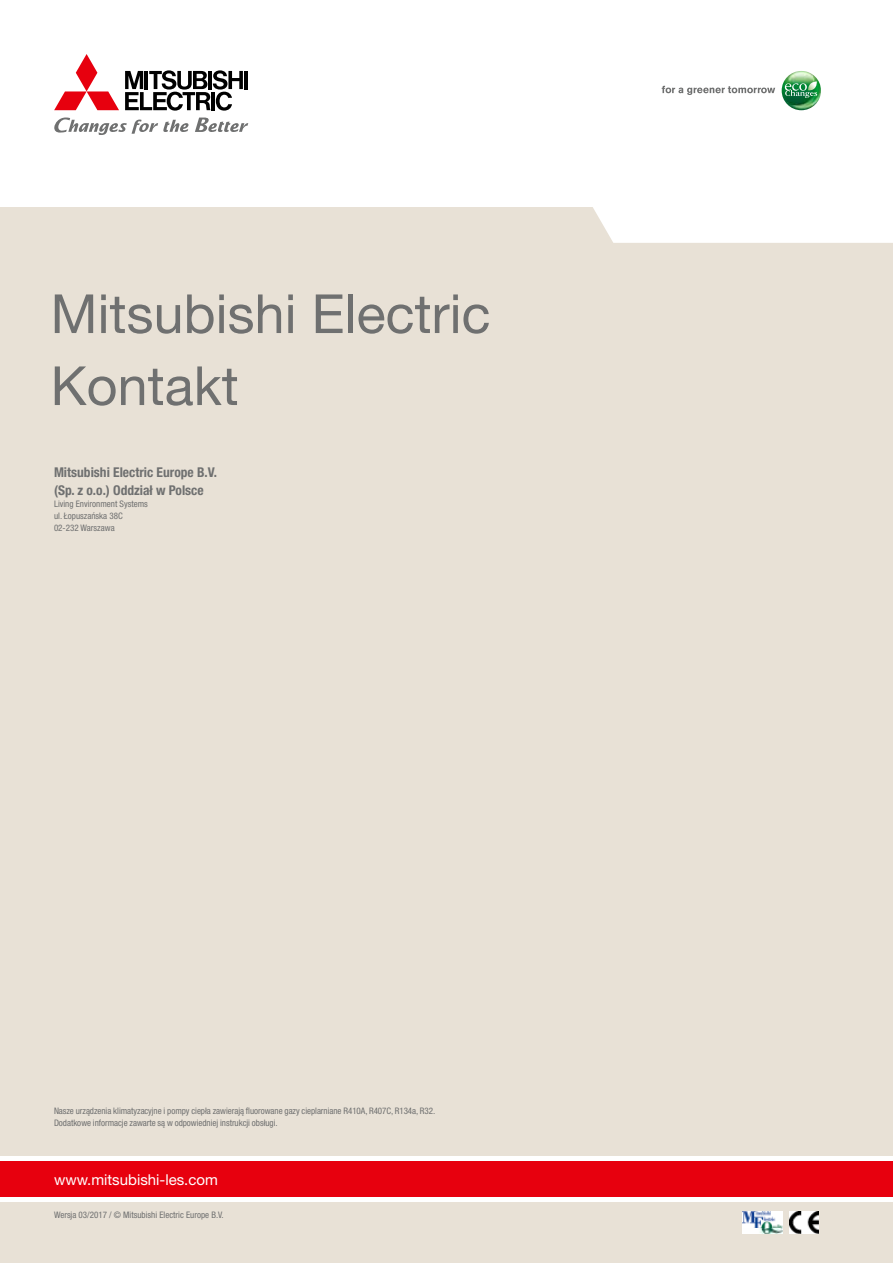
<style>
.page{position:relative;width:893px;height:1263px;background:#fff}
.page>*{position:absolute;margin:0;border:0;box-sizing:border-box;transform-origin:0 0}
.t1{font:54px/72px "Helvetica Neue LT Pro";color:#6f7070}
.t2{font:15px "Helvetica Neue LT Pro";color:#fff}
.t3{font:700 condensed 13.5px/18px "Helvetica Neue LT Pro";color:#6f7070}
.t4{font:700 13.5px "Helvetica Neue LT Pro";color:#fff}
.t5{font:condensed 9px/12px "Helvetica Neue LT Pro";letter-spacing:-.005em;color:#6f7070}
</style>
<div class="page">
<div style="left:0;top:207px;width:893px;height:1056px;background:#e8e1d6"></div>
<div style="left:0;top:1161px;width:893px;height:36px;background:#e7000e"></div>
<hr style="left:0;top:1157px;width:893px;height:4px;background:#fff">
<div style="left:0;top:1197px;width:893px;height:5px;background:#fff"></div>
<svg style="left:195px;top:118px;width:53px;height:14px"></svg>
<svg style="left:54px;top:117px;width:135px;height:18px"></svg>
<svg style="left:54px;top:54px;width:65px;height:56px"></svg>
<hr style="left:244px;top:71px;width:4px;height:18px;background:#000">
<svg style="left:125px;top:70px;width:118px;height:41px"></svg>
<svg style="left:662px;top:86px;width:113px;height:9px"></svg>
<img style="left:782px;top:71px;width:39px;height:39px;border-radius:20px">
<svg style="left:785px;top:81px;width:32px;height:17px"></svg>
<div style="left:593px;top:207px;width:300px;height:36px;background:#fff"></div>
<img style="left:742px;top:1211px;width:40px;height:22px">
<img style="left:790px;top:1212px;width:29px;height:21px">
<h1 class="t1" style="left:50px;top:277px;width:442px">Mitsubishi Electric<br>Kontakt</h1>
<h3 class="t3" style="left:54px;top:463px;width:165px">Mitsubishi Electric Europe B.V. (Sp. z o.o.) Oddział w Polsce</h3>
<p class="t5" style="left:54px;top:498px;width:95px">Living Environment Systems ul. Łopuszańska 38C<br>02-232 Warszawa</p>
<p class="t5" style="left:54px;top:1104px;width:383px">Nasze urządzenia klimatyzacyjne i pompy ciepła zawierają fluorowane gazy cieplarniane R410A, R407C, R134a, R32.<br>Dodatkowe informacje zawarte są w odpowiedniej instrukcji obsługi.</p>
<h2 class="t2" style="left:54px;top:1170px;width:165px">www.mitsubishi-les.com</h2>
<p class="t5" style="left:54px;top:1209px;width:171px">Wersja 03/2017 / © Mitsubishi Electric Europe B.V.</p>
<h3 class="t4" style="left:54px;top:1170px;width:17px">12</h3>
</div>
